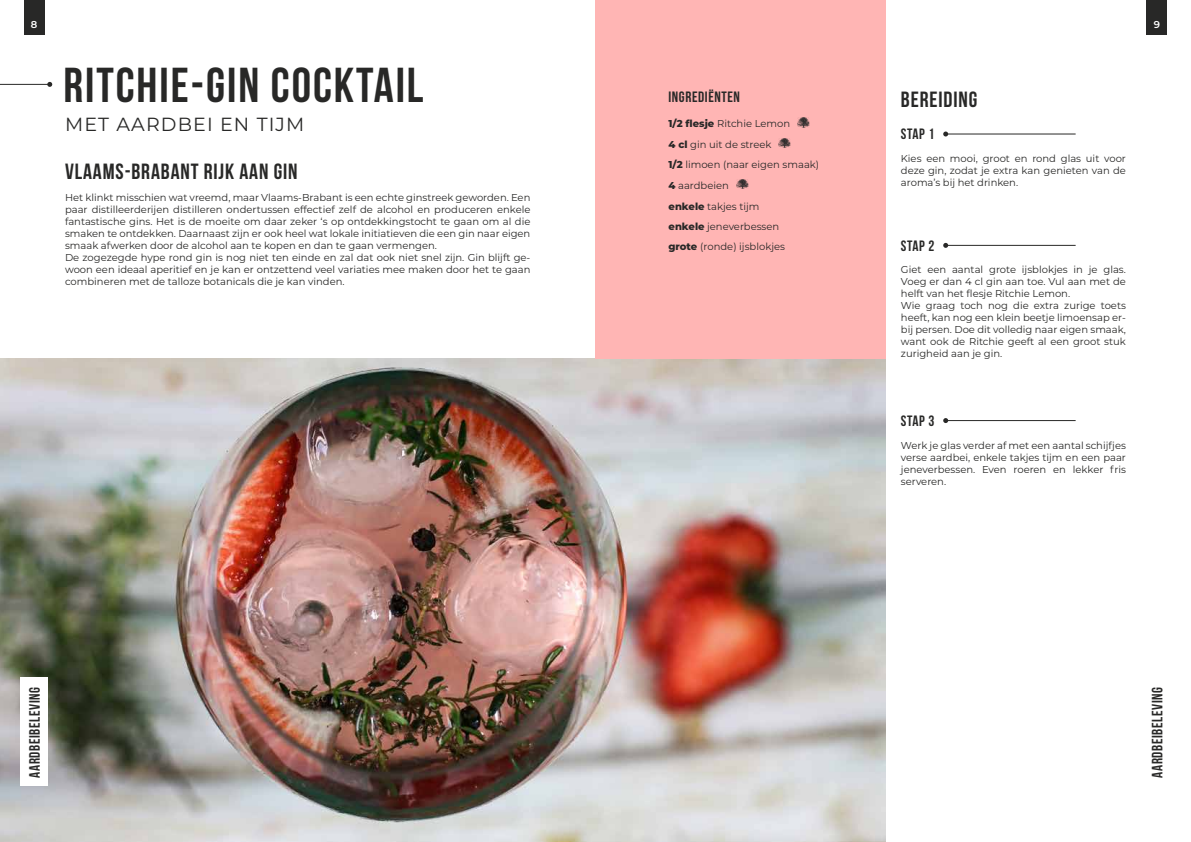
<style>
.page{position:relative;width:1191px;height:842px;background:#fff}
.page>*{position:absolute;margin:0;border:0;box-sizing:border-box;transform-origin:0 0}
.t1{font:700 49px "Bebas Neue";letter-spacing:.04em;color:#282827}
.t2{font:700 22px "Bebas Neue";letter-spacing:.04em;color:#282827}
.t3{font:19px "Montserrat";letter-spacing:.06em;color:#282827}
.t4{font:700 15px "Bebas Neue";letter-spacing:.04em;color:#282827}
.t5{font:10px/12px "Montserrat";color:#282827}
.t6{font:600 10px "Montserrat";color:#fff}
.s1{font-weight:800}
</style>
<div class="page">
<img style="left:0;top:358px;width:885px;height:484px">
<div style="left:24px;top:0;width:20px;height:34px;background:#282827"></div>
<div style="left:21px;top:677px;width:27px;height:108px;background:#fff"></div>
<hr style="left:0;top:84px;width:48px;height:1px;background:#282827">
<svg style="left:47px;top:82px;width:5px;height:5px"></svg>
<hr style="left:947px;top:134px;width:128px;height:1px;background:#282827">
<svg style="left:943px;top:132px;width:5px;height:4px"></svg>
<hr style="left:947px;top:420px;width:128px;height:1px;background:#282827">
<svg style="left:943px;top:418px;width:5px;height:5px"></svg>
<hr style="left:947px;top:245px;width:128px;height:1px;background:#282827">
<svg style="left:943px;top:243px;width:5px;height:5px"></svg>
<div style="left:595px;top:0;width:290px;height:358px;background:#ffb5b4"></div>
<svg style="left:798px;top:118px;width:12px;height:9px"></svg>
<svg style="left:779px;top:138px;width:12px;height:10px"></svg>
<svg style="left:736px;top:179px;width:12px;height:10px"></svg>
<div style="left:1146px;top:0;width:20px;height:34px;background:#282827"></div>
<p class="t6" style="left:31px;top:18px;width:8px">8</p>
<p class="t6" style="left:1153px;top:18px;width:8px">9</p>
<h1 class="t1" style="left:63px;top:58px;width:362px">RITCHIE-GIN COCKTAIL</h1>
<h3 class="t3" style="left:65px;top:111px;width:241px">MET AARDBEI EN TIJM</h3>
<h2 class="t2" style="left:65px;top:159px;width:234px">VLAAMS-BRABANT RIJK AAN GIN</h2>
<p class="t5" style="left:65px;top:191px;width:467px">Het klinkt misschien wat vreemd, maar Vlaams-Brabant is een echte ginstreek geworden. Een paar distilleerderijen distilleren ondertussen effectief zelf de alcohol en produceren enkele fantastische gins. Het is de moeite om daar zeker ‘s op ontdekkingstocht te gaan om al die smaken te ontdekken. Daarnaast zijn er ook heel wat lokale initiatieven die een gin naar eigen smaak afwerken door de alcohol aan te kopen en dan te gaan vermengen.<br>De zogezegde hype rond gin is nog niet ten einde en zal dat ook niet snel zijn. Gin blijft ge&shy;woon een ideaal aperitief en je kan er ontzettend veel variaties mee maken door het te gaan combineren met de talloze botanicals die je kan vinden.</p>
<h3 class="t4" style="left:26px;top:778px;width:92px;rotate:-90deg">AARDBEIBELEVING</h3>
<h3 class="t4" style="left:668px;top:88px;width:73px">INGREDIËNTEN</h3>
<h2 class="t2" style="left:901px;top:87px;width:78px">BEREIDING</h2>
<p class="t5" style="left:668px;top:113px;width:123px;line-height:20.5px"><span class="s1">1/2 flesje</span> Ritchie Lemon<br><span class="s1">4 cl</span> gin uit de streek</p>
<p class="t5" style="left:668px;top:154px;width:152px;line-height:20.6px"><span class="s1">1/2</span> limoen (naar eigen smaak)<br><span class="s1">4</span> aardbeien</p>
<p class="t5" style="left:668px;top:195px;width:112px;line-height:20.5px"><span class="s1">enkele</span> takjes tijm <span class="s1">enkele</span> jeneverbessen</p>
<h3 class="t4" style="left:901px;top:126px;width:35px">STAP 1</h3>
<p class="t5" style="left:901px;top:152px;width:226px;text-align:justify">Kies een mooi, groot en rond glas uit voor deze gin, zodat je extra kan genieten van de aroma’s bij het drinken.</p>
<p class="t5" style="left:668px;top:240px;width:118px"><span class="s1">grote</span> (ronde) ijsblokjes</p>
<h3 class="t4" style="left:901px;top:237px;width:35px">STAP 2</h3>
<p class="t5" style="left:901px;top:263px;width:226px">Giet een aantal grote ijsblokjes in je glas.<br>Voeg er dan 4 cl gin aan toe. Vul aan met de helft van het flesje Ritchie Lemon.<br>Wie graag toch nog die extra zurige toets heeft, kan nog een klein beetje limoensap er&shy;bij persen. Doe dit volledig naar eigen smaak, want ook de Ritchie geeft al een groot stuk zurigheid aan je gin.</p>
<h3 class="t4" style="left:901px;top:412px;width:35px">STAP 3</h3>
<p class="t5" style="left:901px;top:439px;width:226px;text-align:justify">Werk je glas verder af met een aantal schijfjes verse aardbei, enkele takjes tijm en een paar jeneverbessen. Even roeren en lekker fris serveren.</p>
<h3 class="t4" style="left:1149px;top:778px;width:92px;rotate:-90deg">AARDBEIBELEVING</h3>
</div>
